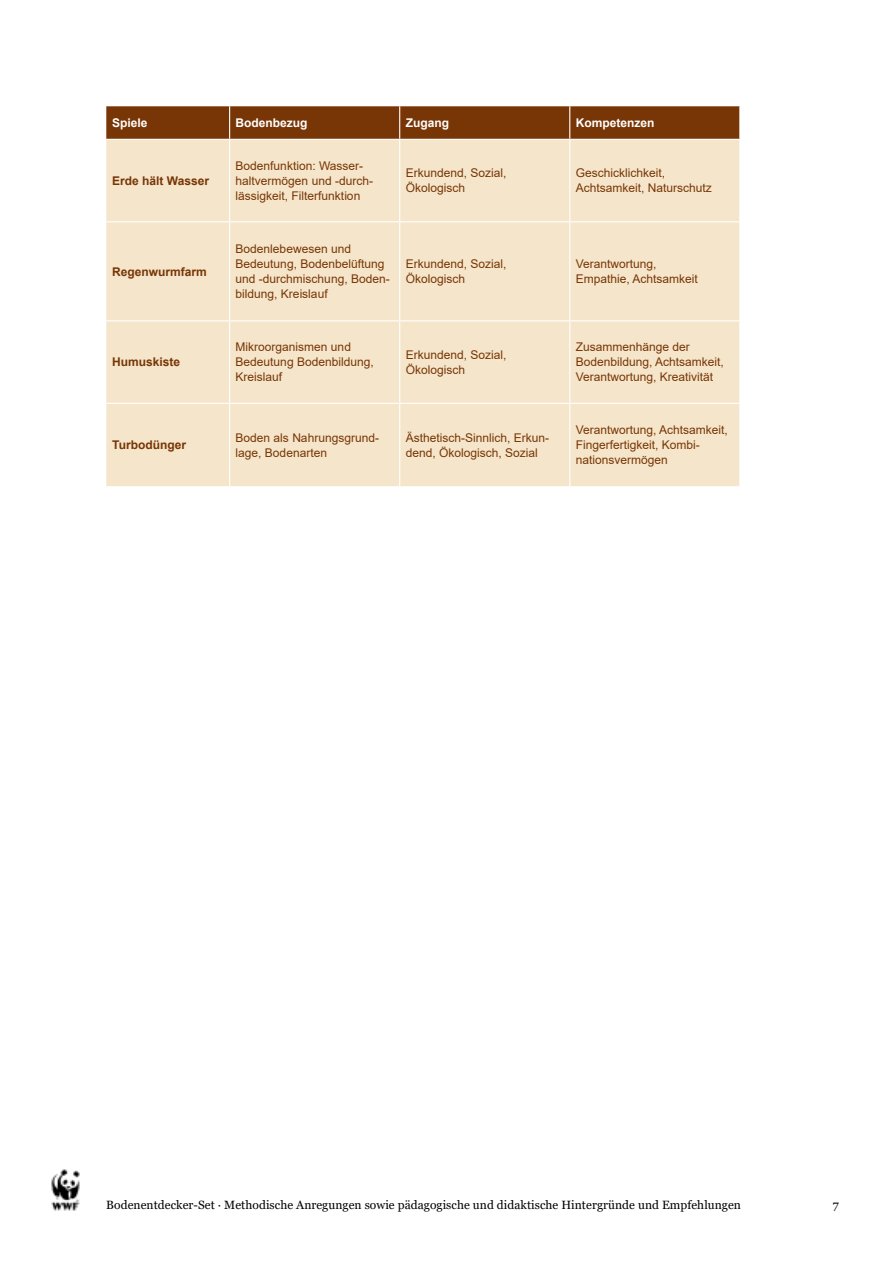
<style>
.page{position:relative;width:893px;height:1263px;background:#fff}
.page>*{position:absolute;margin:0;border:0;box-sizing:border-box;transform-origin:0 0}
.TAB{font:12px/15px "Arial";color:#783505}
.t1{font:12px "Georgia";letter-spacing:.005em;color:#000}
.TAB-2{font:700 12px "Arial";color:#783505}
.TAB-3{font:700 12px "Arial";color:#fff}
</style>
<div class="page">
<img style="left:51px;top:1169px;width:29px;height:42px">
<div style="left:106px;top:106px;width:633px;height:33px;background:#783505"></div>
<div style="left:106px;top:140px;width:633px;height:346px;background:#f5e6cb"></div>
<hr style="left:229px;top:106px;width:1px;height:33px;background:#fff">
<hr style="left:399px;top:106px;width:1px;height:33px;background:#fff">
<hr style="left:569px;top:106px;width:1px;height:33px;background:#fff">
<hr style="left:229px;top:140px;width:1px;height:81px;background:#fff">
<hr style="left:399px;top:140px;width:1px;height:81px;background:#fff">
<hr style="left:569px;top:140px;width:1px;height:81px;background:#fff">
<hr style="left:106px;top:221px;width:124px;height:1px;background:#fff">
<hr style="left:230px;top:221px;width:170px;height:1px;background:#fff">
<hr style="left:229px;top:222px;width:1px;height:98px;background:#fff">
<hr style="left:400px;top:221px;width:170px;height:1px;background:#fff">
<hr style="left:399px;top:222px;width:1px;height:98px;background:#fff">
<hr style="left:570px;top:221px;width:170px;height:1px;background:#fff">
<hr style="left:569px;top:222px;width:1px;height:98px;background:#fff">
<hr style="left:106px;top:320px;width:124px;height:1px;background:#fff">
<hr style="left:230px;top:320px;width:170px;height:1px;background:#fff">
<hr style="left:229px;top:321px;width:1px;height:82px;background:#fff">
<hr style="left:400px;top:320px;width:170px;height:1px;background:#fff">
<hr style="left:399px;top:321px;width:1px;height:82px;background:#fff">
<hr style="left:570px;top:320px;width:170px;height:1px;background:#fff">
<hr style="left:569px;top:321px;width:1px;height:82px;background:#fff">
<hr style="left:106px;top:403px;width:124px;height:1px;background:#fff">
<hr style="left:230px;top:403px;width:170px;height:1px;background:#fff">
<hr style="left:229px;top:404px;width:1px;height:82px;background:#fff">
<hr style="left:400px;top:403px;width:170px;height:1px;background:#fff">
<hr style="left:399px;top:404px;width:1px;height:82px;background:#fff">
<hr style="left:570px;top:403px;width:170px;height:1px;background:#fff">
<hr style="left:569px;top:404px;width:1px;height:82px;background:#fff">
<p class="TAB-3" style="left:112px;top:114px;width:37px">Spiele</p>
<p class="TAB-3" style="left:236px;top:114px;width:73px">Bodenbezug</p>
<p class="TAB-3" style="left:406px;top:114px;width:45px">Zugang</p>
<p class="TAB-3" style="left:576px;top:114px;width:80px">Kompetenzen</p>
<p class="TAB-2" style="left:112px;top:172px;width:98px">Erde hält Wasser</p>
<p class="TAB-2" style="left:112px;top:263px;width:96px">Regenwurmfarm</p>
<p class="TAB-2" style="left:112px;top:354px;width:70px">Humuskiste</p>
<p class="TAB" style="left:236px;top:158px;width:138px">Bodenfunktion: Wasser&shy;haltvermögen und -durch&shy;lässigkeit, Filterfunktion</p>
<p class="TAB" style="left:406px;top:166px;width:102px">Erkundend, Sozial,<br>Ökologisch</p>
<p class="TAB" style="left:576px;top:166px;width:138px">Geschicklichkeit,<br>Achtsamkeit, Naturschutz</p>
<p class="TAB" style="left:236px;top:241px;width:156px">Bodenlebewesen und<br>Bedeutung, Bodenbelüftung und -durchmischung, Boden&shy;bildung, Kreislauf</p>
<p class="TAB" style="left:406px;top:256px;width:102px">Erkundend, Sozial,<br>Ökologisch</p>
<p class="TAB" style="left:576px;top:256px;width:124px">Verantwortung,<br>Empathie, Achtsamkeit</p>
<p class="TAB" style="left:236px;top:340px;width:140px">Mikroorganismen und<br>Bedeutung Bodenbildung,<br>Kreislauf</p>
<p class="TAB" style="left:406px;top:347px;width:102px">Erkundend, Sozial,<br>Ökologisch</p>
<p class="TAB" style="left:576px;top:340px;width:150px">Zusammenhänge der<br>Bodenbildung, Achtsamkeit,<br>Verantwortung, Kreativität</p>
<p class="TAB-2" style="left:112px;top:437px;width:75px">Turbodünger</p>
<p class="TAB" style="left:236px;top:430px;width:145px">Boden als Nahrungsgrund&shy;lage, Bodenarten</p>
<p class="TAB" style="left:406px;top:430px;width:145px">Ästhetisch-Sinnlich, Erkun&shy;dend, Ökologisch, Sozial</p>
<p class="TAB" style="left:576px;top:423px;width:154px">Verantwortung, Achtsamkeit,<br>Fingerfertigkeit, Kombi&shy;nationsvermögen</p>
<p class="t1" style="left:106px;top:1197px;width:636px">Bodenentdecker-Set · Methodische Anregungen sowie pädagogische und didaktische Hintergründe und Empfehlungen</p>
<p class="t1" style="left:833px;top:1197px;width:8px">7</p>
</div>
